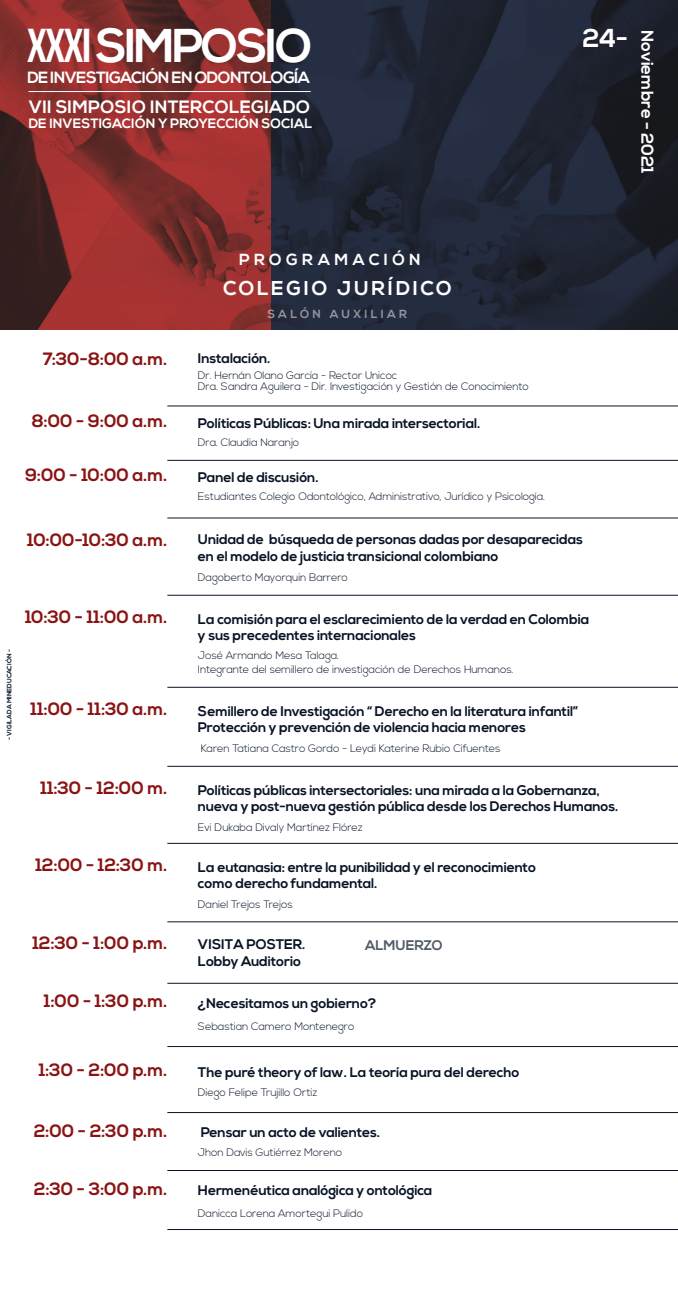
<style>
.page{position:relative;width:678px;height:1291px;background:#fff}
.page>*{position:absolute;margin:0;border:0;box-sizing:border-box;transform-origin:0 0}
.t1{font:700 47.28px "Nexa";letter-spacing:-.06em;color:#fff}
.t2{font:700 25.88px "Nexa";color:#fff}
.t3{font:700 20px "Nexa";letter-spacing:.135em;color:#fff}
.t4{font:700 17.88px "Nexa";letter-spacing:.01em;color:#fff}
.t5{font:700 17.84px "Nexa";letter-spacing:-.005em;color:#8a1313}
.t6{font:700 17.04px "Nexa";color:#fff}
.t7{font:700 16.24px "Nexa";letter-spacing:-.04em;color:#fff}
.t8{font:700 16px "Nexa";letter-spacing:.28em;color:#fff}
.t9{font:700 13.92px/16.7px "Nexa";letter-spacing:-.01em;color:#081426}
.t10{font:700 13.56px "Nexa";color:#fff}
.t11{font:700 11.72px "Nexa";letter-spacing:.265em;color:#fff}
.t12{font:300 10.8px/13.6px "Nexa";letter-spacing:-.01em;color:#081426}
.t13{font:700 6.4px "Nexa";color:#05132b}
.s1{font-family:"Bebas Neue"}
</style>
<div class="page">
<img style="left:270px;top:0;width:408px;height:329px">
<img style="left:0;top:0;width:270px;height:329px">
<hr style="left:29px;top:91px;width:281px;height:1px;background:#fff">
<hr style="left:167px;top:595px;width:511px;height:1px;background:#081426">
<hr style="left:167px;top:687px;width:511px;height:1px;background:#081426">
<hr style="left:167px;top:766px;width:511px;height:1px;background:#081426">
<hr style="left:167px;top:843px;width:511px;height:1px;background:#081426">
<hr style="left:167px;top:921px;width:511px;height:1px;background:#081426">
<hr style="left:167px;top:406px;width:511px;height:1px;background:#081426">
<hr style="left:167px;top:460px;width:511px;height:1px;background:#081426">
<hr style="left:167px;top:518px;width:511px;height:1px;background:#081426">
<hr style="left:167px;top:983px;width:511px;height:1px;background:#081426">
<hr style="left:167px;top:1046px;width:511px;height:1px;background:#081426">
<hr style="left:167px;top:1112px;width:511px;height:1px;background:#081426">
<hr style="left:167px;top:1170px;width:511px;height:1px;background:#081426">
<hr style="left:167px;top:1229px;width:511px;height:1px;background:#081426">
<h1 class="t1" style="left:27px;top:19px;width:287px"><span class="s1">XXXI</span> SIMPOSIO</h1>
<p class="t7" style="left:27px;top:68px;width:284px">DE INVESTIGACIÓN EN ODONTOLOGÍA</p>
<p class="t4" style="left:29px;top:97px;width:283px">VII SIMPOSIO INTERCOLEGIADO</p>
<p class="t10" style="left:29px;top:116px;width:285px">DE INVESTIGACIÓN Y PROYECCIÓN SOCIAL</p>
<h2 class="t2" style="left:582px;top:23px;width:47px">24-</h2>
<p class="t6" style="left:657px;top:30px;width:145px;rotate:90deg">Noviembre - 2021</p>
<p class="t13" style="left:6px;top:739px;width:92px;rotate:-90deg">- VIGILADA MINEDUCACIÓN -</p>
<p class="t8" style="left:239px;top:250px;width:183px">PROGRAMACIÓN</p>
<h3 class="t3" style="left:223px;top:276px;width:230px">COLEGIO JURÍDICO</h3>
<p class="t11" style="left:267px;top:307px;width:141px">SALÓN AUXILIAR</p>
<p class="t5" style="left:43px;top:348px;width:126px">7:30-8:00 a.m.</p>
<p class="t9" style="left:198px;top:350px;width:74px">Instalación.</p>
<p class="t12" style="left:198px;top:370px;width:332px;line-height:11.6px">Dr. Hernán Olano García - Rector Unicoc<br>Dra. Sandra Aguilera - Dir. Investigación y Gestión de Conocimiento</p>
<p class="t9" style="left:198px;top:415px;width:284px">Políticas Públicas: Una mirada intersectorial.</p>
<p class="t12" style="left:198px;top:436px;width:103px">Dra. Claudia Naranjo</p>
<p class="t5" style="left:32px;top:410px;width:137px">8:00 - 9:00 a.m.</p>
<p class="t5" style="left:25px;top:465px;width:144px">9:00 - 10:00 a.m.</p>
<p class="t9" style="left:198px;top:469px;width:122px">Panel de discusión.</p>
<p class="t12" style="left:198px;top:490px;width:349px">Estudiantes Colegio Odontológico, Administrativo, Jurídico y Psicología.</p>
<p class="t5" style="left:27px;top:529px;width:142px">10:00-10:30 a.m.</p>
<p class="t9" style="left:198px;top:531px;width:386px">Unidad de búsqueda de personas dadas por desaparecidas en el modelo de justicia transicional colombiano</p>
<p class="t12" style="left:198px;top:571px;width:151px">Dagoberto Mayorquin Barrero</p>
<p class="t5" style="left:25px;top:606px;width:144px">10:30 - 11:00 a.m.</p>
<p class="t5" style="left:30px;top:698px;width:138px">11:00 - 11:30 a.m.</p>
<p class="t5" style="left:40px;top:777px;width:128px">11:30 - 12:00 m.</p>
<p class="t5" style="left:36px;top:854px;width:133px">12:00 - 12:30 m.</p>
<p class="t9" style="left:198px;top:611px;width:393px">La comisión para el esclarecimiento de la verdad en Colombia y sus precedentes internacionales</p>
<p class="t12" style="left:198px;top:649px;width:317px">José Armando Mesa Talaga.<br>Integrante del semillero de investigación de Derechos Humanos.</p>
<p class="t9" style="left:198px;top:703px;width:382px">Semillero de Investigación “ Derecho en la literatura infantil”<br>Protección y prevención de violencia hacia menores</p>
<p class="t12" style="left:201px;top:742px;width:301px">Karen Tatiana Castro Gordo - Leydi Katerine Rubio Cifuentes</p>
<p class="t9" style="left:198px;top:782px;width:422px">Políticas públicas intersectoriales: una mirada a la Gobernanza, nueva y post-nueva gestión pública desde los Derechos Humanos.</p>
<p class="t12" style="left:198px;top:820px;width:166px">Evi Dukaba Divaly Martínez Flórez</p>
<p class="t9" style="left:198px;top:859px;width:339px">La eutanasia: entre la punibilidad y el reconocimiento como derecho fundamental.</p>
<p class="t12" style="left:198px;top:897px;width:96px">Daniel Trejos Trejos</p>
<p class="t5" style="left:32px;top:932px;width:136px">12:30 - 1:00 p.m.</p>
<p class="t9" style="left:198px;top:936px;width:109px">VISITA POSTER.<br>Lobby Auditorio</p>
<p class="t9" style="left:365px;top:937px;width:79px">ALMUERZO</p>
<p class="t5" style="left:44px;top:990px;width:125px">1:00 - 1:30 p.m.</p>
<p class="t9" style="left:198px;top:995px;width:180px">¿Necesitamos un gobierno?</p>
<p class="t12" style="left:198px;top:1019px;width:158px">Sebastian Camero Montenegro</p>
<p class="t5" style="left:39px;top:1059px;width:130px">1:30 - 2:00 p.m.</p>
<p class="t9" style="left:198px;top:1064px;width:323px">The puré theory of law. La teoría pura del derecho</p>
<p class="t12" style="left:198px;top:1086px;width:121px">Diego Felipe Trujillo Ortiz</p>
<p class="t9" style="left:201px;top:1124px;width:181px">Pensar un acto de valientes.</p>
<p class="t12" style="left:198px;top:1145px;width:146px">Jhon Davis Gutiérrez Moreno</p>
<p class="t5" style="left:34px;top:1120px;width:135px">2:00 - 2:30 p.m.</p>
<p class="t5" style="left:34px;top:1178px;width:135px">2:30 - 3:00 p.m.</p>
<p class="t9" style="left:198px;top:1181px;width:236px">Hermenéutica analógica y ontológica</p>
<p class="t12" style="left:198px;top:1206px;width:166px">Danicca Lorena Amortegui Pulido</p>
</div>
